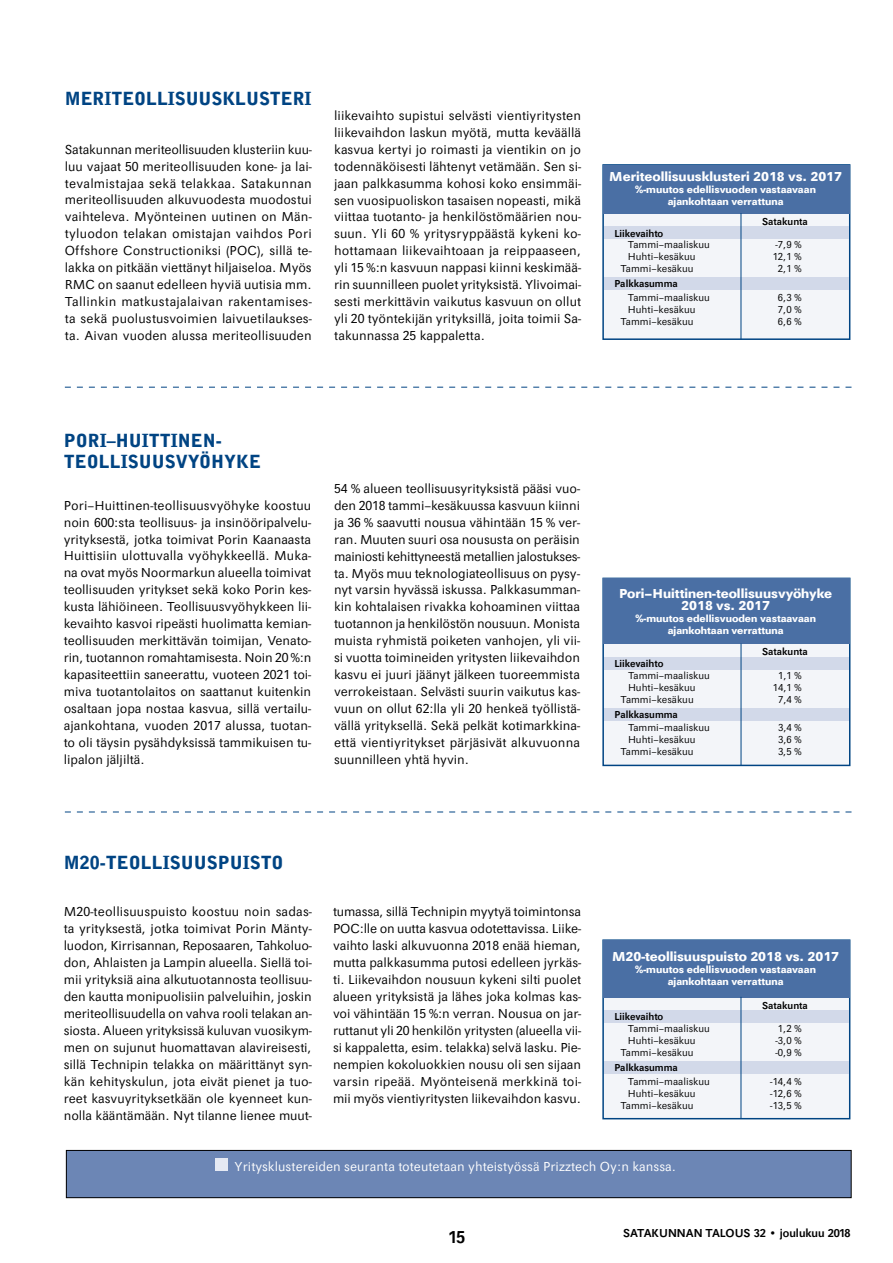
<style>
.page{position:relative;width:893px;height:1263px;background:#fff}
.page>*{position:absolute;margin:0;border:0;box-sizing:border-box;transform-origin:0 0}
.t1{font:900 18px/21px "Bell Gothic Std";color:#004483}
.t2{font:500 18px "Maxima T";color:#000}
.t3{font:300 13.5px/17px "Maxima T";letter-spacing:-.005em;color:#000;text-align:justify}
.t4{font:700 13.5px/12px "Maxima T";color:#fff;text-align:center}
.t5{font:300 13.5px "Maxima T";color:#fff}
.t6{font:500 12px "Maxima T";color:#000}
.t7{font:300 10.5px "Maxima T";color:#000}
.t8{font:700 10.5px/12px "Maxima T";color:#fff;text-align:center}
.t9{font:500 10.5px "Maxima T";color:#000}
</style>
<div class="page">
<div style="left:602px;top:578px;width:248px;height:188px;background:#f3f5f9;border:2px solid #004483"></div>
<div style="left:604px;top:657px;width:245px;height:13px;background:#d2d9e9"></div>
<div style="left:604px;top:708px;width:245px;height:12px;background:#d2d9e9"></div>
<div style="left:603px;top:578px;width:247px;height:66px;background:#4a6fa4"></div>
<hr style="left:741px;top:644px;width:1px;height:121px;background:#004483">
<div style="left:602px;top:939px;width:248px;height:180px;background:#f3f5f9;border:2px solid #004483"></div>
<div style="left:604px;top:1010px;width:245px;height:13px;background:#d2d9e9"></div>
<div style="left:604px;top:1061px;width:245px;height:12px;background:#d2d9e9"></div>
<div style="left:603px;top:940px;width:247px;height:57px;background:#4a6fa4"></div>
<hr style="left:741px;top:997px;width:1px;height:121px;background:#004483">
<svg style="left:65px;top:812px;width:787px;height:1px"></svg>
<svg style="left:65px;top:387px;width:787px;height:1px"></svg>
<div style="left:602px;top:164px;width:248px;height:176px;background:#f3f5f9;border:2px solid #004483"></div>
<div style="left:604px;top:227px;width:245px;height:12px;background:#d2d9e9"></div>
<div style="left:604px;top:277px;width:245px;height:13px;background:#d2d9e9"></div>
<div style="left:603px;top:165px;width:247px;height:49px;background:#4a6fa4"></div>
<hr style="left:741px;top:214px;width:1px;height:125px;background:#004483">
<div style="left:66px;top:1150px;width:785px;height:48px;background:#6c86b5"></div>
<div style="left:66px;top:1150px;width:786px;height:48px;border:1px solid #000"></div>
<div style="left:215px;top:1158px;width:13px;height:13px;background:#e5e9f3"></div>
<h1 class="t1" style="left:65px;top:88px;width:248px">MERITEOLLISUUSKLUSTERI</h1>
<p class="t3" style="left:65px;top:141px;width:249px">Satakunnan meriteollisuuden klusteriin kuu&shy;luu vajaat 50 meriteollisuuden kone- ja lai&shy;tevalmistajaa sekä telakkaa. Satakunnan meriteollisuuden alkuvuodesta muodostui vaihteleva. Myönteinen uutinen on Män&shy;tyluodon telakan omistajan vaihdos Pori Offshore Constructioniksi (POC), sillä te&shy;lakka on pitkään viettänyt hiljaiseloa. Myös RMC on saanut edelleen hyviä uutisia mm.<br>Tallinkin matkustajalaivan rakentamises&shy;ta sekä puolustusvoimien laivuetilaukses&shy;ta. Aivan vuoden alussa meriteollisuuden</p>
<p class="t3" style="left:334px;top:107px;width:249px">liikevaihto supistui selvästi vientiyritysten liikevaihdon laskun myötä, mutta keväällä kasvua kertyi jo roimasti ja vientikin on jo todennäköisesti lähtenyt vetämään. Sen si&shy;jaan palkkasumma kohosi koko ensimmäi&shy;sen vuosipuoliskon tasaisen nopeasti, mikä viittaa tuotanto- ja henkilöstömäärien nou&shy;suun. Yli 60 % yritysryppäästä kykeni ko&shy;hottamaan liikevaihtoaan ja reippaaseen, yli 15 %:n kasvuun nappasi kiinni keskimää&shy;rin suunnilleen puolet yrityksistä. Ylivoimai&shy;sesti merkittävin vaikutus kasvuun on ollut yli 20 työntekijän yrityksillä, joita toimii Sa&shy;takunnassa 25 kappaletta.</p>
<p class="t4" style="left:609px;top:171px;width:234px">Meriteollisuusklusteri 2018 vs. 2017</p>
<p class="t8" style="left:635px;top:184px;width:182px">%-muutos edellisvuoden vastaavaan ajankohtaan verrattuna</p>
<p class="t9" style="left:614px;top:227px;width:50px">Liikevaihto</p>
<p class="t9" style="left:762px;top:215px;width:47px">Satakunta</p>
<p class="t7" style="left:628px;top:239px;width:83px">Tammi–maaliskuu</p>
<p class="t7" style="left:776px;top:239px;width:27px">-7,9 %</p>
<p class="t7" style="left:628px;top:251px;width:69px">Huhti–kesäkuu</p>
<p class="t7" style="left:773px;top:251px;width:30px">12,1 %</p>
<p class="t7" style="left:620px;top:263px;width:75px">Tammi–kesäkuu</p>
<p class="t7" style="left:778px;top:263px;width:25px">2,1 %</p>
<p class="t7" style="left:628px;top:292px;width:83px">Tammi–maaliskuu</p>
<p class="t7" style="left:778px;top:292px;width:25px">6,3 %</p>
<p class="t7" style="left:628px;top:304px;width:69px">Huhti–kesäkuu</p>
<p class="t7" style="left:778px;top:304px;width:25px">7,0 %</p>
<p class="t7" style="left:620px;top:316px;width:75px">Tammi–kesäkuu</p>
<p class="t7" style="left:778px;top:316px;width:25px">6,6 %</p>
<p class="t9" style="left:614px;top:278px;width:65px">Palkkasumma</p>
<h1 class="t1" style="left:64px;top:430px;width:199px">PORI–HUITTINEN-<br>TEOLLISUUSVYÖHYKE</h1>
<p class="t3" style="left:64px;top:497px;width:249px">Pori–Huittinen-teollisuusvyöhyke koostuu noin 600:sta teollisuus- ja insinööripalvelu&shy;yrityksestä, jotka toimivat Porin Kaanaasta Huittisiin ulottuvalla vyöhykkeellä. Muka&shy;na ovat myös Noormarkun alueella toimivat teollisuuden yritykset sekä koko Porin kes&shy;kusta lähiöineen. Teollisuusvyöhykkeen lii&shy;kevaihto kasvoi ripeästi huolimatta kemian&shy;teollisuuden merkittävän toimijan, Venato&shy;rin, tuotannon romahtamisesta. Noin 20 %:n kapasiteettiin saneerattu, vuoteen 2021 toi&shy;miva tuotantolaitos on saattanut kuitenkin osaltaan jopa nostaa kasvua, sillä vertailu&shy;ajankohtana, vuoden 2017 alussa, tuotan&shy;to oli täysin pysähdyksissä tammikuisen tu&shy;lipalon jäljiltä.</p>
<p class="t3" style="left:334px;top:480px;width:248px">54 % alueen teollisuusyrityksistä pääsi vuo&shy;den 2018 tammi–kesäkuussa kasvuun kiinni ja 36 % saavutti nousua vähintään 15 % ver&shy;ran. Muuten suuri osa noususta on peräisin mainiosti kehittyneestä metallien jalostukses&shy;ta. Myös muu teknologiateollisuus on pysy&shy;nyt varsin hyvässä iskussa. Palkkasumman&shy;kin kohtalaisen rivakka kohoaminen viittaa tuotannon ja henkilöstön nousuun. Monista muista ryhmistä poiketen vanhojen, yli vii&shy;si vuotta toimineiden yritysten liikevaihdon kasvu ei juuri jäänyt jälkeen tuoreemmista verrokeistaan. Selvästi suurin vaikutus kas&shy;vuun on ollut 62:lla yli 20 henkeä työllistä&shy;vällä yrityksellä. Sekä pelkät kotimarkkina&shy;että vientiyritykset pärjäsivät alkuvuonna suunnilleen yhtä hyvin.</p>
<p class="t4" style="left:619px;top:587px;width:215px">Pori–Huittinen-teollisuusvyöhyke<br>2018 vs. 2017</p>
<p class="t8" style="left:635px;top:612px;width:182px">%-muutos edellisvuoden vastaavaan ajankohtaan verrattuna</p>
<p class="t9" style="left:614px;top:658px;width:50px">Liikevaihto</p>
<p class="t9" style="left:762px;top:646px;width:47px">Satakunta</p>
<p class="t7" style="left:628px;top:670px;width:83px">Tammi–maaliskuu</p>
<p class="t7" style="left:778px;top:670px;width:25px">1,1 %</p>
<p class="t7" style="left:628px;top:682px;width:69px">Huhti–kesäkuu</p>
<p class="t7" style="left:773px;top:682px;width:30px">14,1 %</p>
<p class="t7" style="left:620px;top:694px;width:75px">Tammi–kesäkuu</p>
<p class="t7" style="left:778px;top:694px;width:25px">7,4 %</p>
<p class="t7" style="left:628px;top:722px;width:83px">Tammi–maaliskuu</p>
<p class="t7" style="left:778px;top:722px;width:25px">3,4 %</p>
<p class="t7" style="left:628px;top:734px;width:69px">Huhti–kesäkuu</p>
<p class="t7" style="left:778px;top:734px;width:25px">3,6 %</p>
<p class="t7" style="left:620px;top:746px;width:75px">Tammi–kesäkuu</p>
<p class="t7" style="left:778px;top:746px;width:25px">3,5 %</p>
<p class="t9" style="left:614px;top:708px;width:65px">Palkkasumma</p>
<h1 class="t1" style="left:64px;top:852px;width:221px">M20-TEOLLISUUSPUISTO</h1>
<p class="t3" style="left:64px;top:904px;width:250px">M20-teollisuuspuisto koostuu noin sadas&shy;ta yrityksestä, jotka toimivat Porin Mänty&shy;luodon, Kirrisannan, Reposaaren, Tahkoluo&shy;don, Ahlaisten ja Lampin alueella. Siellä toi&shy;mii yrityksiä aina alkutuotannosta teollisuu&shy;den kautta monipuolisiin palveluihin, joskin meriteollisuudella on vahva rooli telakan an&shy;siosta. Alueen yrityksissä kuluvan vuosikym&shy;men on sujunut huomattavan alavireisesti, sillä Technipin telakka on määrittänyt syn&shy;kän kehityskulun, jota eivät pienet ja tuo&shy;reet kasvuyrityksetkään ole kyenneet kun&shy;nolla kääntämään. Nyt tilanne lienee muut-</p>
<p class="t3" style="left:333px;top:904px;width:250px">tumassa, sillä Technipin myytyä toimintonsa POC:lle on uutta kasvua odotettavissa. Liike&shy;vaihto laski alkuvuonna 2018 enää hieman, mutta palkkasumma putosi edelleen jyrkäs&shy;ti. Liikevaihdon nousuun kykeni silti puolet alueen yrityksistä ja lähes joka kolmas kas&shy;voi vähintään 15 %:n verran. Nousua on jar&shy;ruttanut yli 20 henkilön yritysten (alueella vii&shy;si kappaletta, esim. telakka) selvä lasku. Pie&shy;nempien kokoluokkien nousu oli sen sijaan varsin ripeää. Myönteisenä merkkinä toi&shy;mii myös vientiyritysten liikevaihdon kasvu.</p>
<p class="t4" style="left:612px;top:950px;width:228px">M20-teollisuuspuisto 2018 vs. 2017</p>
<p class="t8" style="left:635px;top:963px;width:182px">%-muutos edellisvuoden vastaavaan ajankohtaan verrattuna</p>
<p class="t9" style="left:614px;top:1011px;width:50px">Liikevaihto</p>
<p class="t9" style="left:762px;top:999px;width:47px">Satakunta</p>
<p class="t7" style="left:628px;top:1023px;width:83px">Tammi–maaliskuu</p>
<p class="t7" style="left:778px;top:1023px;width:25px">1,2 %</p>
<p class="t7" style="left:628px;top:1035px;width:69px">Huhti–kesäkuu</p>
<p class="t7" style="left:776px;top:1035px;width:27px">-3,0 %</p>
<p class="t7" style="left:620px;top:1047px;width:75px">Tammi–kesäkuu</p>
<p class="t7" style="left:776px;top:1047px;width:27px">-0,9 %</p>
<p class="t7" style="left:628px;top:1075px;width:83px">Tammi–maaliskuu</p>
<p class="t7" style="left:770px;top:1075px;width:33px">-14,4 %</p>
<p class="t7" style="left:628px;top:1087px;width:69px">Huhti–kesäkuu</p>
<p class="t7" style="left:770px;top:1087px;width:33px">-12,6 %</p>
<p class="t7" style="left:620px;top:1099px;width:75px">Tammi–kesäkuu</p>
<p class="t7" style="left:770px;top:1099px;width:33px">-13,5 %</p>
<p class="t9" style="left:614px;top:1062px;width:65px">Palkkasumma</p>
<p class="t5" style="left:235px;top:1159px;width:443px">Yritysklustereiden seuranta toteutetaan yhteistyössä Prizztech Oy:n kanssa.</p>
<h1 class="t2" style="left:449px;top:1227px;width:17px">15</h1>
<p class="t6" style="left:623px;top:1226px;width:229px">SATAKUNNAN TALOUS 32 • joulukuu 2018</p>
</div>
